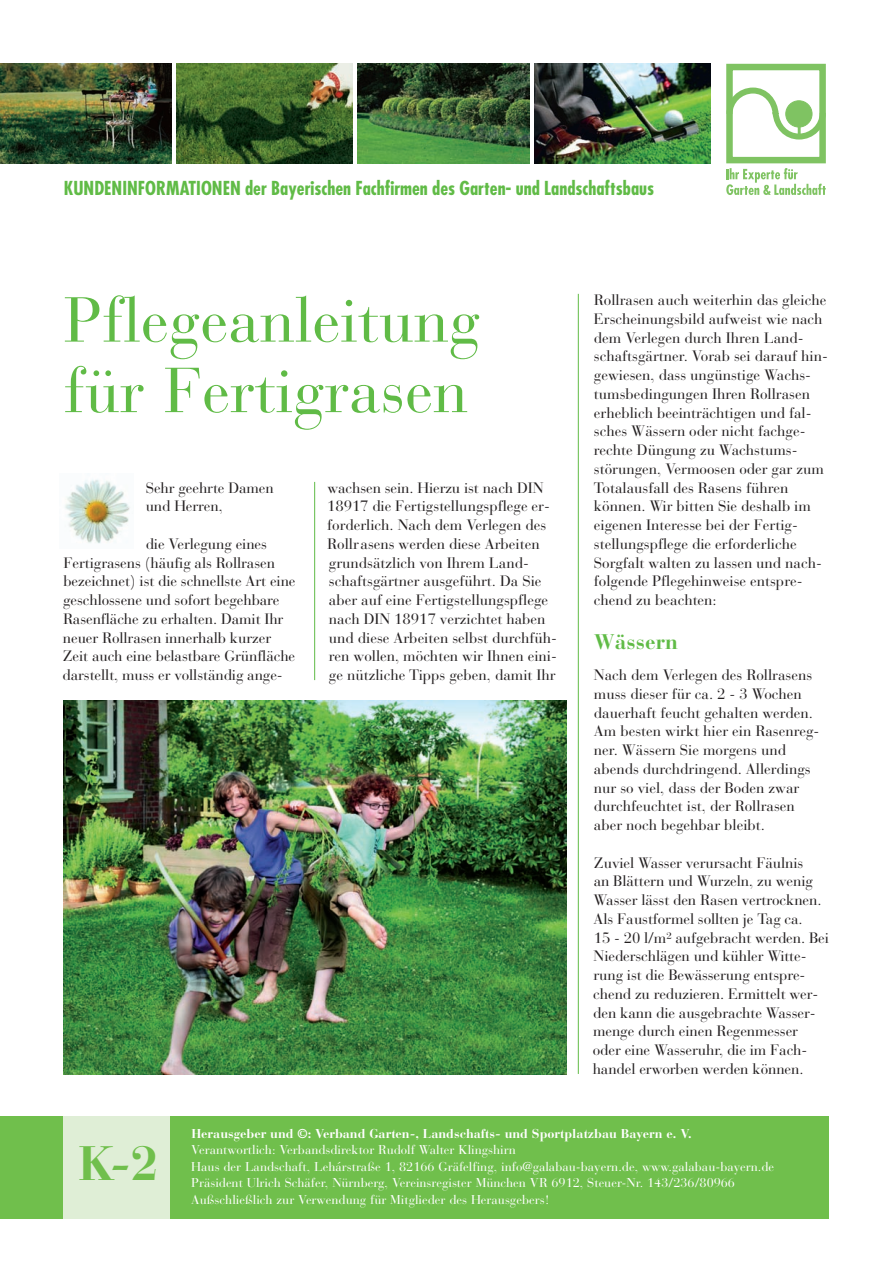
<style>
.page{position:relative;width:893px;height:1263px;background:#fff}
.page>*{position:absolute;margin:0;border:0;box-sizing:border-box;transform-origin:0 0}
.t1{font:63px/70.5px "Bauer Bodoni";color:#60bb46}
.t2{font:700 48px "Bauer Bodoni";color:#70bf4c}
.t3{font:700 21px "Bauer Bodoni";color:#60bb46}
.t4{font:700 condensed 18.75px "Futura";color:#60bb46}
.t5{font:15px/18.8px "Bauer Bodoni";color:#231f20}
.t6{font:12.75px/16.5px "Bauer Bodoni";color:#fff}
.t7{font:700 12.75px "Bauer Bodoni";color:#fff}
</style>
<div class="page">
<div style="left:0;top:1117px;width:829px;height:102px;background:#70bf4c"></div>
<div style="left:726px;top:64px;width:100px;height:99px;border:6px solid #7fc362"></div>
<svg style="left:726px;top:85px;width:100px;height:58px"></svg>
<svg style="left:726px;top:168px;width:100px;height:27px"></svg>
<img style="left:65px;top:479px;width:65px;height:65px">
<hr style="left:578px;top:294px;width:1px;height:780px;background:#60bb46">
<hr style="left:314px;top:482px;width:1px;height:198px;background:#60bb46">
<div style="left:64px;top:1117px;width:106px;height:102px;background:#dfeed6"></div>
<img style="left:64px;top:701px;width:503px;height:373px">
<img style="left:358px;top:64px;width:171px;height:100px">
<img style="left:535px;top:64px;width:175px;height:99px">
<img style="left:0;top:64px;width:171px;height:99px">
<img style="left:177px;top:64px;width:175px;height:99px">
<p class="t4" style="left:64px;top:179px;width:592px">KUNDENINFORMATIONEN der Bayerischen Fachfirmen des Garten- und Landschaftsbaus</p>
<h1 class="t1" style="left:64px;top:293px;width:418px">Pflegeanleitung für Fertigrasen</h1>
<p class="t5" style="left:146px;top:480px;width:130px">Sehr geehrte Damen und Herren,</p>
<p class="t5" style="left:63px;top:536px;width:235px;text-indent:83px">die Verlegung eines Fertigrasens (häufig als Rollrasen bezeichnet) ist die schnellste Art eine geschlossene und sofort begehbare Rasenfläche zu erhalten. Damit Ihr neuer Rollrasen innerhalb kurzer Zeit auch eine belastbare Grünfläche darstellt, muss er vollständig ange-</p>
<p class="t5" style="left:327px;top:480px;width:231px">wachsen sein. Hierzu ist nach DIN 18917 die Fertigstellungspflege er&shy;forderlich. Nach dem Verlegen des Rollrasens werden diese Arbeiten grundsätzlich von Ihrem Land&shy;schaftsgärtner ausgeführt. Da Sie aber auf eine Fertigstellungspflege nach DIN 18917 verzichtet haben und diese Arbeiten selbst durchfüh&shy;ren wollen, möchten wir Ihnen eini&shy;ge nützliche Tipps geben, damit Ihr</p>
<p class="t5" style="left:594px;top:292px;width:235px">Rollrasen auch weiterhin das gleiche Erscheinungsbild aufweist wie nach dem Verlegen durch Ihren Land&shy;schaftsgärtner. Vorab sei darauf hin&shy;gewiesen, dass ungünstige Wachs&shy;tumsbedingungen Ihren Rollrasen erheblich beeinträchtigen und fal&shy;sches Wässern oder nicht fachge&shy;rechte Düngung zu Wachstums&shy;störungen, Vermoosen oder gar zum Totalausfall des Rasens führen können. Wir bitten Sie deshalb im eigenen Interesse bei der Fertig&shy;stellungspflege die erforderliche Sorgfalt walten zu lassen und nach&shy;folgende Pflegehinweise entspre&shy;chend zu beachten:</p>
<h3 class="t3" style="left:594px;top:634px;width:85px">Wässern</h3>
<p class="t5" style="left:594px;top:667px;width:227px">Nach dem Verlegen des Rollrasens muss dieser für ca. 2 - 3 Wochen dauerhaft feucht gehalten werden.<br>Am besten wirkt hier ein Rasenreg&shy;ner. Wässern Sie morgens und abends durchdringend. Allerdings nur so viel, dass der Boden zwar durchfeuchtet ist, der Rollrasen aber noch begehbar bleibt.</p>
<p class="t5" style="left:593px;top:855px;width:238px">Zuviel Wasser verursacht Fäulnis<br>an Blättern und Wurzeln, zu wenig Wasser lässt den Rasen vertrocknen.<br>Als Faustformel sollten je Tag ca.<br>15 - 20 l/m² aufgebracht werden. Bei Niederschlägen und kühler Witte&shy;rung ist die Bewässerung entspre&shy;chend zu reduzieren. Ermittelt wer&shy;den kann die ausgebrachte Wasser&shy;menge durch einen Regenmesser oder eine Wasseruhr, die im Fach&shy;handel erworben werden können.</p>
<h2 class="t2" style="left:78px;top:1146px;width:82px">K-2</h2>
<p class="t7" style="left:191px;top:1129px;width:502px">Herausgeber und ©: Verband Garten-, Landschafts- und Sportplatzbau Bayern e. V.</p>
<p class="t6" style="left:191px;top:1143px;width:584px">Verantwortlich: Verbandsdirektor Rudolf Walter Klingshirn<br>Haus der Landschaft, Lehárstraße 1, 82166 Gräfelfing, info@galabau-bayern.de, www.galabau-bayern.de Präsident Ulrich Schäfer, Nürnberg, Vereinsregister München VR 6912, Steuer-Nr. 143/236/80966<br>Außschließlich zur Verwendung für Mitglieder des Herausgebers!</p>
</div>
